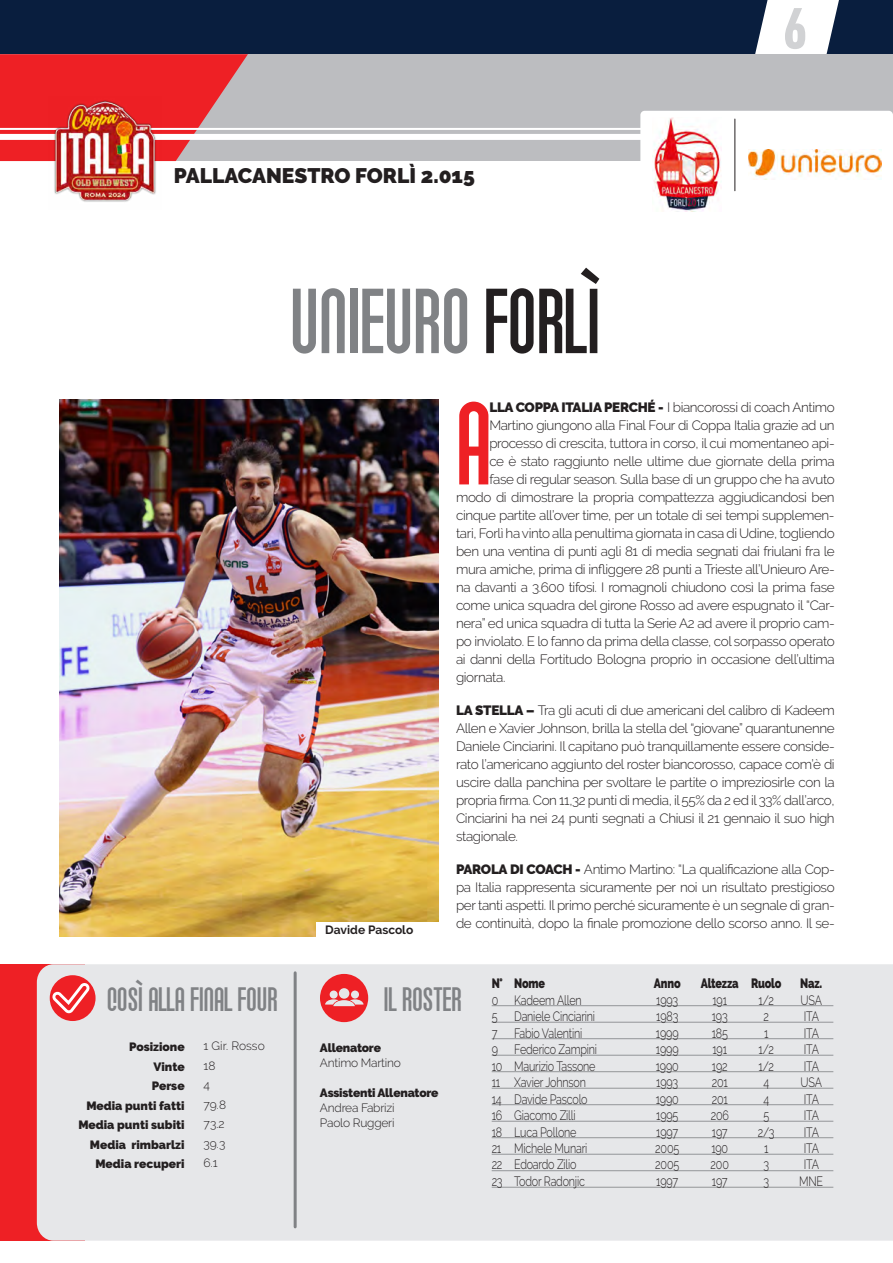
<style>
.page{position:relative;width:893px;height:1263px;background:#fff}
.page>*{position:absolute;margin:0;border:0;box-sizing:border-box;transform-origin:0 0}
.t1{font:114px "Qhytsdakx";color:#ee2025}
.t2{font:90px "Qhytsdakx";color:#808285}
.t3{font:900 condensed 57px "DIN Pro";color:#d1d2d4}
.t4{font:33px "Qhytsdakx";color:#808285}
.t5{font:900 21px "Raleway";color:#231f20}
.t6{font:300 13.5px/18px "Raleway";letter-spacing:-.03em;color:#231f20;text-align:justify}
.t7{font:300 13.5px "Raleway";letter-spacing:-.03em;color:#231f20;scale:.8 1}
.t8{font:900 13.5px "Raleway";letter-spacing:-.02em;color:#231f20;scale:.8 1}
.t9{font:900 12px/19.5px "Raleway";color:#231f20;text-align:right}
.t10{font:300 12px/15px "Raleway";letter-spacing:-.02em;color:#231f20}
.t11{font:900 12px "Raleway";letter-spacing:-.02em;color:#231f20}
.t12{font:300 12px/19.5px "Raleway";color:#231f20}
.t13{font:700 12px "Raleway";color:#231f20}
.s1{color:#231f20}
.s2{font-weight:900}
</style>
<div class="page">
<div style="left:0;top:0;width:893px;height:54px;background:#091e3e"></div>
<svg style="left:744px;top:0;width:95px;height:54px"></svg>
<div style="left:0;top:964px;width:85px;height:276px;background:#ee2025"></div>
<div style="left:37px;top:964px;width:856px;height:277px;background:#e6e7e9"></div>
<div style="left:0;top:54px;width:893px;height:107px;background:#bcbdc0"></div>
<svg style="left:0;top:54px;width:248px;height:107px"></svg>
<img style="left:60px;top:400px;width:378px;height:536px">
<div style="left:317px;top:922px;width:131px;height:22px;background:#fff"></div>
<div style="left:0;top:134px;width:893px;height:6px;background:#fff"></div>
<hr style="left:0;top:128px;width:893px;height:2px;background:#fff">
<div style="left:640px;top:111px;width:253px;height:58px;background:#fff;border-radius:4px"></div>
<hr style="left:492px;top:1005px;width:341px;height:1px;background:#939598">
<hr style="left:492px;top:1022px;width:341px;height:1px;background:#939598">
<hr style="left:492px;top:1038px;width:341px;height:1px;background:#939598">
<hr style="left:492px;top:1055px;width:341px;height:1px;background:#939598">
<hr style="left:492px;top:1071px;width:341px;height:1px;background:#939598">
<hr style="left:492px;top:1088px;width:341px;height:1px;background:#939598">
<hr style="left:492px;top:1104px;width:341px;height:1px;background:#939598">
<hr style="left:492px;top:1121px;width:341px;height:1px;background:#939598">
<hr style="left:492px;top:1137px;width:341px;height:1px;background:#939598">
<hr style="left:492px;top:1154px;width:341px;height:1px;background:#939598">
<hr style="left:492px;top:1170px;width:341px;height:1px;background:#939598">
<hr style="left:492px;top:1187px;width:341px;height:1px;background:#939598">
<hr style="left:294px;top:973px;width:3px;height:254px;background:#808285">
<svg style="left:320px;top:974px;width:48px;height:48px;background:#ea6a6d"></svg>
<div style="left:50px;top:975px;width:46px;height:46px;background:#ee2025;border-radius:50%"></div>
<svg style="left:49px;top:980px;width:43px;height:35px"></svg>
<img style="left:49px;top:96px;width:113px;height:106px">
<hr style="left:734px;top:119px;width:1px;height:72px;background:#231f20">
<img style="left:653px;top:117px;width:69px;height:95px">
<img style="left:749px;top:150px;width:132px;height:29px">
<h3 class="t5" style="left:174px;top:164px;width:303px">PALLACANESTRO FORLÌ 2.015</h3>
<h2 class="t2" style="left:290px;top:263px;width:312px">UNIEURO <span class="s1">FORLÌ</span></h2>
<h3 class="t3" style="left:783px;top:-16px;width:26px">6</h3>
<p class="t13" style="left:325px;top:923px;width:90px">Davide Pascolo</p>
<h1 class="t1" style="left:456px;top:370px;width:37px">A</h1>
<p class="t6" style="left:489px;top:399px;width:347px"><span class="s2">LLA COPPA ITALIA PERCHÉ -</span> I biancorossi di coach Antimo</p>
<p class="t6" style="left:489px;top:417px;width:347px">Martino giungono alla Final Four di Coppa Italia grazie ad un</p>
<p class="t6" style="left:489px;top:435px;width:347px">processo di crescita, tuttora in corso, il cui momentaneo api-</p>
<p class="t6" style="left:489px;top:453px;width:347px">ce è stato raggiunto nelle ultime due giornate della prima</p>
<p class="t6" style="left:489px;top:471px;width:347px">fase di regular season. Sulla base di un gruppo che ha avuto</p>
<p class="t6" style="left:456px;top:489px;width:380px">modo di dimostrare la propria compattezza aggiudicandosi ben</p>
<p class="t6" style="left:456px;top:507px;width:380px">cinque partite all’over time, per un totale di sei tempi supplemen-</p>
<p class="t6" style="left:456px;top:525px;width:380px">tari, Forlì ha vinto alla penultima giornata in casa di Udine, togliendo</p>
<p class="t6" style="left:456px;top:543px;width:380px">ben una ventina di punti agli 81 di media segnati dai friulani fra le</p>
<p class="t6" style="left:456px;top:561px;width:380px">mura amiche, prima di infliggere 28 punti a Trieste all’Unieuro Are-</p>
<p class="t6" style="left:456px;top:579px;width:380px">na davanti a 3.600 tifosi. I romagnoli chiudono così la prima fase</p>
<p class="t6" style="left:456px;top:597px;width:380px">come unica squadra del girone Rosso ad avere espugnato il “Car-</p>
<p class="t6" style="left:456px;top:615px;width:380px">nera” ed unica squadra di tutta la Serie A2 ad avere il proprio cam-</p>
<p class="t6" style="left:456px;top:633px;width:380px">po inviolato. E lo fanno da prima della classe, col sorpasso operato</p>
<p class="t6" style="left:456px;top:650px;width:380px">ai danni della Fortitudo Bologna proprio in occasione dell’ultima</p>
<p class="t6" style="left:456px;top:668px;width:51px">giornata.</p>
<p class="t6" style="left:456px;top:701px;width:380px"><span class="s2">LA STELLA –</span> Tra gli acuti di due americani del calibro di Kadeem Allen e Xavier Johnson, brilla la stella del “giovane” quarantunenne Daniele Cinciarini. Il capitano può tranquillamente essere conside&shy;rato l’americano aggiunto del roster biancorosso, capace com’è di uscire dalla panchina per svoltare le partite o impreziosirle con la propria firma. Con 11,32 punti di media, il 55% da 2 ed il 33% dall’arco, Cinciarini ha nei 24 punti segnati a Chiusi il 21 gennaio il suo high stagionale.</p>
<p class="t6" style="left:456px;top:860px;width:380px"><span class="s2">PAROLA DI COACH -</span> Antimo Martino: “La qualificazione alla Cop&shy;pa Italia rappresenta sicuramente per noi un risultato prestigioso per tanti aspetti. Il primo perché sicuramente è un segnale di gran&shy;de continuità, dopo la finale promozione dello scorso anno. Il se-</p>
<h3 class="t4" style="left:107px;top:977px;width:172px">COSÌ ALLA FINAL FOUR</h3>
<h3 class="t4" style="left:384px;top:978px;width:79px">IL ROSTER</h3>
<p class="t9" style="left:78px;top:1037px;width:108px">Posizione<br>Vinte<br>Perse<br>Media punti fatti<br>Media punti subiti<br>Media rimbarlzi<br>Media recuperi</p>
<p class="t12" style="left:204px;top:1036px;width:63px">1 Gir. Rosso<br>18<br>4<br>79.8<br>73.2<br>39.3<br>6.1</p>
<p class="t11" style="left:320px;top:1041px;width:63px">Allenatore</p>
<p class="t10" style="left:320px;top:1055px;width:83px">Antimo Martino</p>
<p class="t11" style="left:320px;top:1086px;width:120px">Assistenti Allenatore</p>
<p class="t10" style="left:320px;top:1100px;width:76px">Andrea Fabrizi<br>Paolo Ruggeri</p>
<p class="t8" style="left:492px;top:975px;width:68px">N° Nome</p>
<p class="t8" style="left:654px;top:975px;width:35px">Anno</p>
<p class="t8" style="left:701px;top:975px;width:102px">Altezza Ruolo</p>
<p class="t8" style="left:800px;top:975px;width:29px">Naz.</p>
<p class="t7" style="left:492px;top:992px;width:114px">0 Kadeem Allen</p>
<p class="t7" style="left:656px;top:992px;width:29px">1993</p>
<p class="t7" style="left:712px;top:992px;width:20px">191</p>
<p class="t7" style="left:758px;top:992px;width:21px">1/2</p>
<p class="t7" style="left:801px;top:992px;width:28px">USA</p>
<p class="t7" style="left:492px;top:1008px;width:131px">5 Daniele Cinciarini</p>
<p class="t7" style="left:656px;top:1008px;width:29px">1983</p>
<p class="t7" style="left:712px;top:1008px;width:22px">193</p>
<p class="t7" style="left:763px;top:1008px;width:8px">2</p>
<p class="t7" style="left:804px;top:1008px;width:21px">ITA</p>
<p class="t7" style="left:492px;top:1025px;width:115px">7 Fabio Valentini</p>
<p class="t7" style="left:656px;top:1025px;width:30px">1999</p>
<p class="t7" style="left:712px;top:1025px;width:22px">185</p>
<p class="t7" style="left:764px;top:1025px;width:7px">1</p>
<p class="t7" style="left:804px;top:1025px;width:21px">ITA</p>
<p class="t7" style="left:492px;top:1041px;width:133px">9 Federico Zampini</p>
<p class="t7" style="left:656px;top:1041px;width:30px">1999</p>
<p class="t7" style="left:712px;top:1041px;width:20px">191</p>
<p class="t7" style="left:758px;top:1041px;width:21px">1/2</p>
<p class="t7" style="left:804px;top:1041px;width:21px">ITA</p>
<p class="t7" style="left:492px;top:1058px;width:131px">10 Maurizio Tassone</p>
<p class="t7" style="left:656px;top:1058px;width:30px">1990</p>
<p class="t7" style="left:712px;top:1058px;width:21px">192</p>
<p class="t7" style="left:758px;top:1058px;width:21px">1/2</p>
<p class="t7" style="left:804px;top:1058px;width:21px">ITA</p>
<p class="t7" style="left:492px;top:1074px;width:119px">11 Xavier Johnson</p>
<p class="t7" style="left:656px;top:1074px;width:29px">1993</p>
<p class="t7" style="left:712px;top:1074px;width:22px">201</p>
<p class="t7" style="left:763px;top:1074px;width:9px">4</p>
<p class="t7" style="left:801px;top:1074px;width:28px">USA</p>
<p class="t7" style="left:492px;top:1091px;width:122px">14 Davide Pascolo</p>
<p class="t7" style="left:656px;top:1091px;width:30px">1990</p>
<p class="t7" style="left:712px;top:1091px;width:22px">201</p>
<p class="t7" style="left:763px;top:1091px;width:9px">4</p>
<p class="t7" style="left:804px;top:1091px;width:21px">ITA</p>
<p class="t7" style="left:492px;top:1107px;width:107px">16 Giacomo Zilli</p>
<p class="t7" style="left:656px;top:1107px;width:29px">1995</p>
<p class="t7" style="left:711px;top:1107px;width:24px">206</p>
<p class="t7" style="left:763px;top:1107px;width:9px">5</p>
<p class="t7" style="left:804px;top:1107px;width:21px">ITA</p>
<p class="t7" style="left:492px;top:1124px;width:108px">18 Luca Pollone</p>
<p class="t7" style="left:656px;top:1124px;width:29px">1997</p>
<p class="t7" style="left:712px;top:1124px;width:21px">197</p>
<p class="t7" style="left:758px;top:1124px;width:22px">2/3</p>
<p class="t7" style="left:804px;top:1124px;width:21px">ITA</p>
<p class="t7" style="left:492px;top:1140px;width:121px">21 Michele Munari</p>
<p class="t7" style="left:655px;top:1140px;width:31px">2005</p>
<p class="t7" style="left:711px;top:1140px;width:23px">190</p>
<p class="t7" style="left:764px;top:1140px;width:7px">1</p>
<p class="t7" style="left:804px;top:1140px;width:21px">ITA</p>
<p class="t7" style="left:492px;top:1157px;width:108px">22 Edoardo Zilio</p>
<p class="t7" style="left:655px;top:1157px;width:31px">2005</p>
<p class="t7" style="left:711px;top:1157px;width:24px">200</p>
<p class="t7" style="left:763px;top:1157px;width:9px">3</p>
<p class="t7" style="left:804px;top:1157px;width:21px">ITA</p>
<p class="t7" style="left:492px;top:1173px;width:118px">23 Todor Radonjic</p>
<p class="t7" style="left:656px;top:1173px;width:29px">1997</p>
<p class="t7" style="left:712px;top:1173px;width:21px">197</p>
<p class="t7" style="left:763px;top:1173px;width:9px">3</p>
<p class="t7" style="left:799px;top:1173px;width:32px">MNE</p>
</div>
